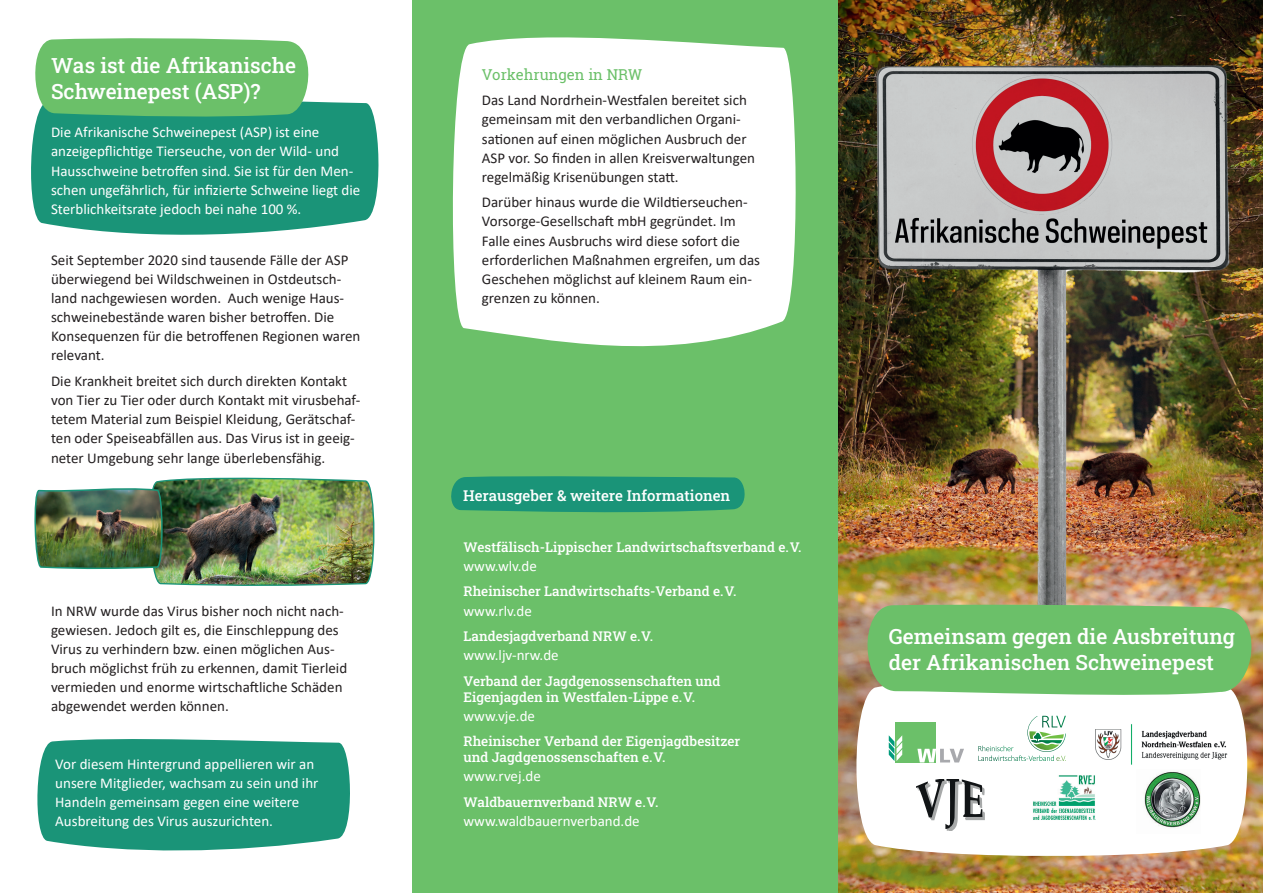
<style>
.page{position:relative;width:1263px;height:893px;background:#fff}
.page>*{position:absolute;margin:0;border:0;box-sizing:border-box;transform-origin:0 0}
.t1{font:500 21px/25.5px "Roboto Slab";color:#fff}
.t2{font:15px/19.2px "Calibri";color:#231f20}
.t3{font:15px/19.2px "Calibri";color:#fff}
.t4{font:500 15px "Roboto Slab";color:#fff}
.t5{font:15px "Roboto Slab";color:#6bc069}
.t6{font:500 13.5px/15.9px "Roboto Slab";color:#fff}
</style>
<div class="page">
<img style="left:838px;top:0;width:425px;height:893px">
<img style="left:34px;top:477px;width:341px;height:109px">
<svg style="left:850px;top:673px;width:404px;height:187px"></svg>
<div style="left:895px;top:722px;width:41px;height:40px;background:#6bc069"></div>
<svg style="left:889px;top:735px;width:13px;height:26px"></svg>
<svg style="left:917px;top:749px;width:47px;height:13px"></svg>
<img style="left:1086px;top:715px;width:150px;height:51px">
<svg style="left:978px;top:746px;width:28px;height:5px"></svg>
<svg style="left:1018px;top:716px;width:48px;height:45px"></svg>
<img style="left:1016px;top:775px;width:95px;height:59px">
<svg style="left:916px;top:780px;width:69px;height:51px"></svg>
<div style="left:412px;top:0;width:426px;height:893px;background:#6bc069"></div>
<svg style="left:857px;top:604px;width:406px;height:95px;background:#7bbe71"></svg>
<svg style="left:451px;top:476px;width:294px;height:37px;background:#209776"></svg>
<div style="left:452px;top:37px;width:344px;height:310px;background:#fff"></div>
<div style="left:31px;top:102px;width:348px;height:133px;background:#1a9478"></div>
<svg style="left:31px;top:38px;width:289px;height:80px;background:#73c275"></svg>
<svg style="left:37px;top:739px;width:313px;height:112px;background:#2a9b81"></svg>
<img style="left:1137px;top:770px;width:63px;height:63px">
<h1 class="t1" style="left:51px;top:52px;width:247px">Was ist die Afrikanische<br>Schweinepest (ASP)?</h1>
<p class="t3" style="left:51px;top:122px;width:311px">Die Afrikanische Schweinepest (ASP) ist eine anzeigepflichtige Tierseuche, von der Wild- und Hausschweine betroffen sind. Sie ist für den Men&shy;schen ungefährlich, für infizierte Schweine liegt die Sterblichkeitsrate jedoch bei nahe 100 %.</p>
<p class="t2" style="left:51px;top:250px;width:311px">Seit September 2020 sind tausende Fälle der ASP überwiegend bei Wildschweinen in Ostdeutsch&shy;land nachgewiesen worden. Auch wenige Haus&shy;schweinebestände waren bisher betroffen. Die Konsequenzen für die betroffenen Regionen waren relevant.</p>
<p class="t2" style="left:51px;top:371px;width:311px">Die Krankheit breitet sich durch direkten Kontakt von Tier zu Tier oder durch Kontakt mit virusbehaf&shy;tetem Material zum Beispiel Kleidung, Gerätschaf&shy;ten oder Speiseabfällen aus. Das Virus ist in geeig&shy;neter Umgebung sehr lange überlebensfähig.</p>
<p class="t2" style="left:51px;top:601px;width:298px">In NRW wurde das Virus bisher noch nicht nach&shy;gewiesen. Jedoch gilt es, die Einschleppung des Virus zu verhindern bzw. einen möglichen Aus&shy;bruch möglichst früh zu erkennen, damit Tierleid vermieden und enorme wirtschaftliche Schäden abgewendet werden können.</p>
<p class="t3" style="left:55px;top:754px;width:265px">Vor diesem Hintergrund appellieren wir an unsere Mitglieder, wachsam zu sein und ihr Handeln gemeinsam gegen eine weitere Ausbreitung des Virus auszurichten.</p>
<p class="t5" style="left:482px;top:64px;width:162px">Vorkehrungen in NRW</p>
<p class="t2" style="left:482px;top:90px;width:275px">Das Land Nordrhein-Westfalen bereitet sich gemeinsam mit den verbandlichen Organi&shy;sationen auf einen möglichen Ausbruch der ASP vor. So finden in allen Kreisverwaltungen regelmäßig Krisenübungen statt.</p>
<p class="t2" style="left:482px;top:192px;width:280px">Darüber hinaus wurde die Wildtierseuchen-Vorsorge-Gesellschaft mbH gegründet. Im Falle eines Ausbruchs wird diese sofort die erforderlichen Maßnahmen ergreifen, um das Geschehen möglichst auf kleinem Raum ein&shy;grenzen zu können.</p>
<p class="t4" style="left:463px;top:485px;width:269px">Herausgeber &amp; weitere Informationen</p>
<p class="t6" style="left:463px;top:538px;width:340px">Westfälisch-Lippischer Landwirtschaftsverband e. V.</p>
<p class="t3" style="left:463px;top:556px;width:75px">www.wlv.de</p>
<p class="t6" style="left:463px;top:583px;width:274px">Rheinischer Landwirtschafts-Verband e. V.</p>
<p class="t3" style="left:463px;top:601px;width:70px">www.rlv.de</p>
<p class="t6" style="left:463px;top:628px;width:191px">Landesjagdverband NRW e. V.</p>
<p class="t3" style="left:463px;top:645px;width:97px">www.ljv-nrw.de</p>
<p class="t6" style="left:463px;top:672px;width:258px">Verband der Jagdgenossenschaften und<br>Eigenjagden in Westfalen-Lippe e. V.</p>
<p class="t3" style="left:463px;top:706px;width:73px">www.vje.de</p>
<p class="t6" style="left:463px;top:733px;width:278px">Rheinischer Verband der Eigenjagdbesitzer und Jagdgenossenschaften e. V.</p>
<p class="t3" style="left:463px;top:766px;width:79px">www.rvej.de</p>
<p class="t6" style="left:463px;top:794px;width:197px">Waldbauernverband NRW e. V.</p>
<p class="t3" style="left:463px;top:811px;width:178px">www.waldbauernverband.de</p>
<h1 class="t1" style="left:889px;top:623px;width:348px">Gemeinsam gegen die Ausbreitung der Afrikanischen Schweinepest</h1>
</div>
